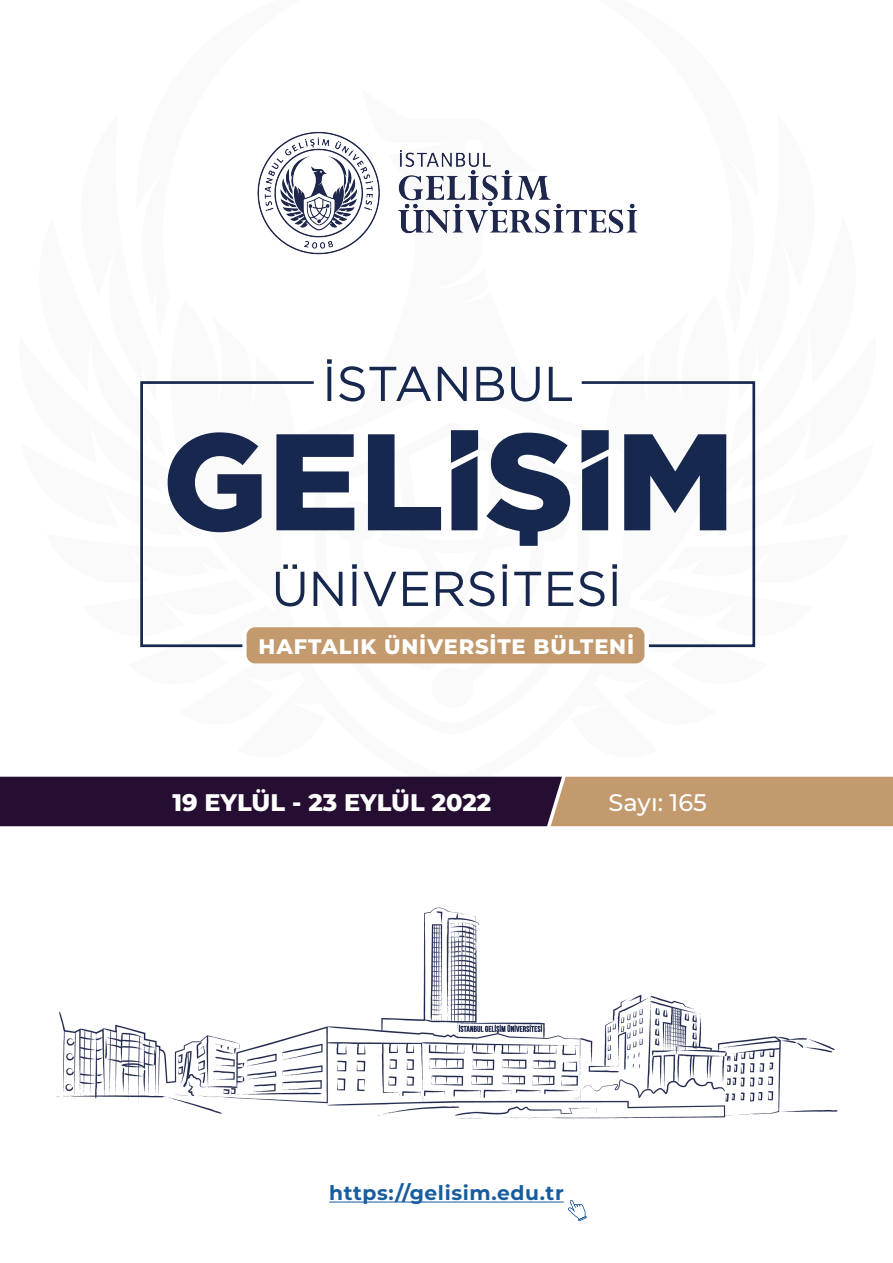
<style>
.page{position:relative;width:893px;height:1263px;background:#fff}
.page>*{position:absolute;margin:0;border:0;box-sizing:border-box;transform-origin:0 0}
.t1{font:800 24px "Montserrat";letter-spacing:-.005em;color:#fff}
.t2{font:500 24px "Montserrat";color:#fff}
.t3{font:800 21px "Montserrat";letter-spacing:.04em;color:#fff}
.t4{font:700 20.1px "Montserrat";letter-spacing:.03em;color:#175d9e}
</style>
<div class="page">
<svg style="left:0;top:777px;width:893px;height:49px;background:#624448"></svg>
<svg style="left:568px;top:1200px;width:19px;height:21px"></svg>
<hr style="left:329px;top:1201px;width:235px;height:1px;background:#175d9e">
<svg style="left:127px;top:366px;width:641px;height:423px"></svg>
<svg style="left:327px;top:359px;width:5px;height:5px"></svg>
<svg style="left:327px;top:367px;width:4px;height:13px"></svg>
<svg style="left:339px;top:366px;width:92px;height:14px"></svg>
<svg style="left:438px;top:367px;width:29px;height:13px"></svg>
<svg style="left:476px;top:367px;width:28px;height:13px"></svg>
<svg style="left:511px;top:367px;width:29px;height:13px"></svg>
<svg style="left:549px;top:367px;width:23px;height:13px"></svg>
<svg style="left:139px;top:380px;width:617px;height:268px"></svg>
<svg style="left:276px;top:434px;width:78px;height:96px"></svg>
<svg style="left:368px;top:434px;width:73px;height:96px"></svg>
<svg style="left:451px;top:430px;width:27px;height:100px;background:#2c3b5e"></svg>
<svg style="left:486px;top:433px;width:84px;height:113px"></svg>
<svg style="left:582px;top:430px;width:27px;height:100px;background:#2d3c5e"></svg>
<svg style="left:624px;top:366px;width:144px;height:276px"></svg>
<svg style="left:242px;top:627px;width:407px;height:36px"></svg>
<div style="left:247px;top:627px;width:397px;height:36px;background:#c29a6d;border-radius:9px"></div>
<img style="left:257px;top:131px;width:381px;height:124px">
<img style="left:56px;top:907px;width:782px;height:212px">
<p class="t3" style="left:259px;top:631px;width:377px">HAFTALIK ÜNİVERSİTE BÜLTENİ</p>
<p class="t1" style="left:172px;top:785px;width:320px">19 EYLÜL - 23 EYLÜL 2022</p>
<p class="t2" style="left:609px;top:785px;width:100px">Sayı: 165</p>
<p class="t4" style="left:329px;top:1178px;width:236px">https://gelisim.edu.tr</p>
</div>
